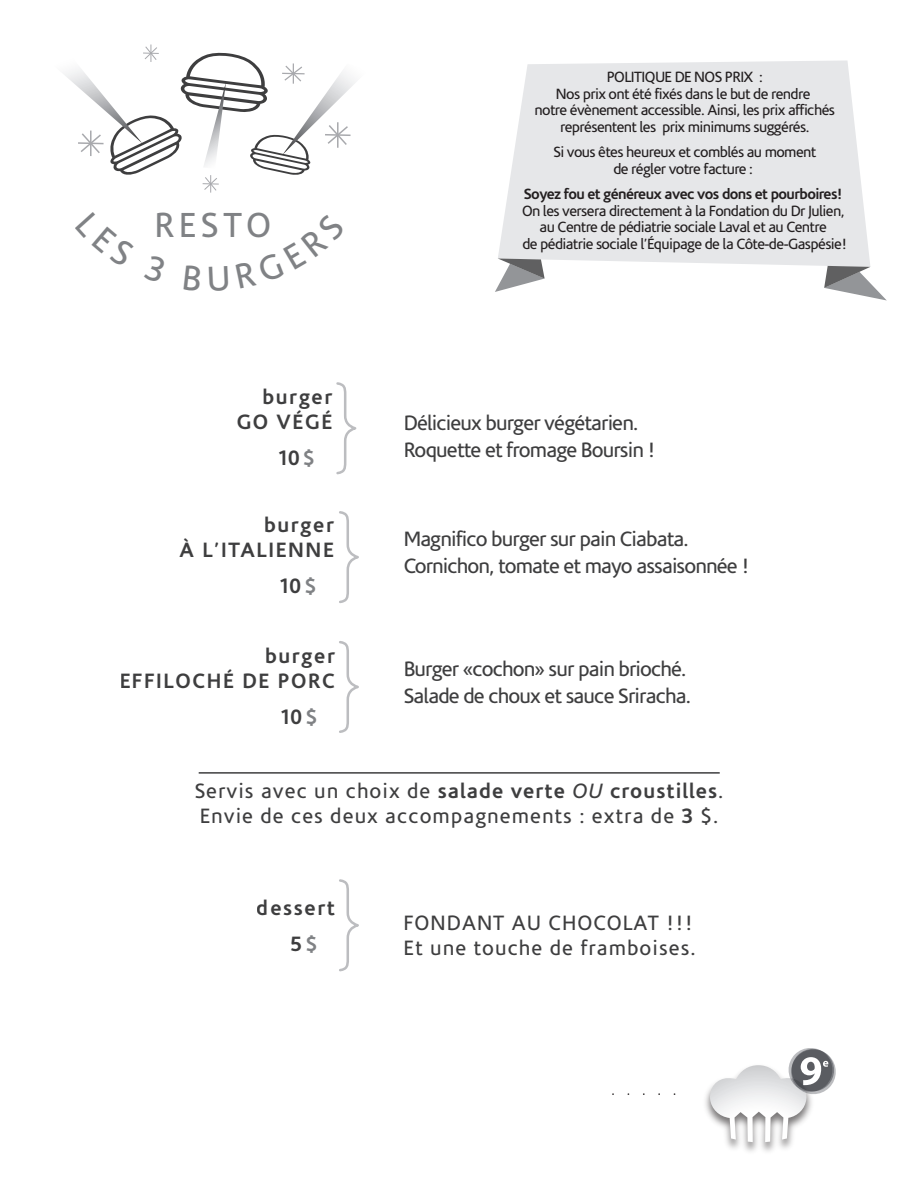
<style>
.page{position:relative;width:918px;height:1188px;background:#fff}
.page>*{position:absolute;margin:0;border:0;box-sizing:border-box;transform-origin:0 0}
.t1{font:35.1px "Corisande";letter-spacing:.125em;color:#808285}
.t2{font:21px/27px "Corisande";letter-spacing:-.04em;color:#3e3e3f}
.t3{font:21px/25.2px "Corisande";letter-spacing:.05em;color:#3e3e3f}
.t4{font:700 21px/25.2px "Corisande";letter-spacing:.075em;color:#3e3e3f;text-align:right}
.t5{font:15px/16.5px "Corisande";letter-spacing:-.04em;color:#231f20;text-align:center}
.t6{font:700 15px "Corisande";letter-spacing:-.04em;color:#231f20}
.s1{color:#808285}
.s2{font-weight:700}
.s3{font-style:italic}
</style>
<div class="page">
<svg style="left:336px;top:382px;width:21px;height:93px"></svg>
<svg style="left:824px;top:266px;width:62px;height:34px"></svg>
<svg style="left:495px;top:267px;width:50px;height:25px"></svg>
<svg style="left:498px;top:60px;width:372px;height:207px;background:#e7e8ea"></svg>
<svg style="left:612px;top:1093px;width:63px;height:2px"></svg>
<img style="left:705px;top:1090px;width:87px;height:62px">
<svg style="left:709px;top:1048px;width:127px;height:94px"></svg>
<svg style="left:339px;top:511px;width:20px;height:92px"></svg>
<svg style="left:339px;top:641px;width:20px;height:92px"></svg>
<svg style="left:339px;top:879px;width:20px;height:93px"></svg>
<hr style="left:199px;top:772px;width:521px;height:2px;background:#3e3e3f">
<svg style="left:64px;top:45px;width:291px;height:148px"></svg>
<h1 class="t1" style="left:155px;top:206px;width:118px">RESTO</h1>
<h2 class="t4" style="left:236px;top:385px;width:97px">burger<br>GO VÉGÉ</h2>
<h2 class="t4" style="left:277px;top:446px;width:39px">10<span class="s1">$</span></h2>
<h2 class="t4" style="left:179px;top:512px;width:156px">burger<br>À L’ITALIENNE</h2>
<h2 class="t4" style="left:279px;top:573px;width:39px">10<span class="s1">$</span></h2>
<h2 class="t4" style="left:119px;top:643px;width:217px">burger<br>EFFILOCHÉ DE PORC</h2>
<h2 class="t4" style="left:280px;top:704px;width:39px">10 <span class="s1">$</span></h2>
<p class="t5" style="left:535px;top:69px;width:302px">POLITIQUE DE NOS PRIX :<br>Nos prix ont été fixés dans le but de rendre<br>notre évènement accessible. Ainsi, les prix affichés représentent les prix minimums suggérés.</p>
<p class="t5" style="left:553px;top:144px;width:264px">Si vous êtes heureux et comblés au moment de régler votre facture :</p>
<p class="t6" style="left:524px;top:185px;width:321px">Soyez fou et généreux avec vos dons et pourboires!</p>
<p class="t5" style="left:522px;top:203px;width:327px">On les versera directement à la Fondation du Dr Julien, au Centre de pédiatrie sociale Laval et au Centre<br>de pédiatrie sociale l’Équipage de la Côte-de-Gaspésie!</p>
<h2 class="t2" style="left:404px;top:410px;width:254px">Délicieux burger végétarien.<br>Roquette et fromage Boursin !</h2>
<h2 class="t2" style="left:404px;top:526px;width:347px">Magnifico burger sur pain Ciabata.<br>Cornichon, tomate et mayo assaisonnée !</h2>
<h2 class="t2" style="left:404px;top:656px;width:289px">Burger «cochon» sur pain brioché.<br>Salade de choux et sauce Sriracha.</h2>
<h2 class="t3" style="left:194px;top:778px;width:531px">Servis avec un choix de <span class="s2">salade verte</span> <span class="s3">OU</span> <span class="s2">croustilles</span>.<br>Envie de ces deux accompagnements : extra de <span class="s2">3</span> $.</h2>
<h2 class="t4" style="left:291px;top:890px;width:46px;line-height:36px;text-align:left;text-indent:-34px">dessert<br>5 <span class="s1">$</span></h2>
<h2 class="t3" style="left:404px;top:911px;width:294px">FONDANT AU CHOCOLAT !!!<br>Et une touche de framboises.</h2>
</div>
